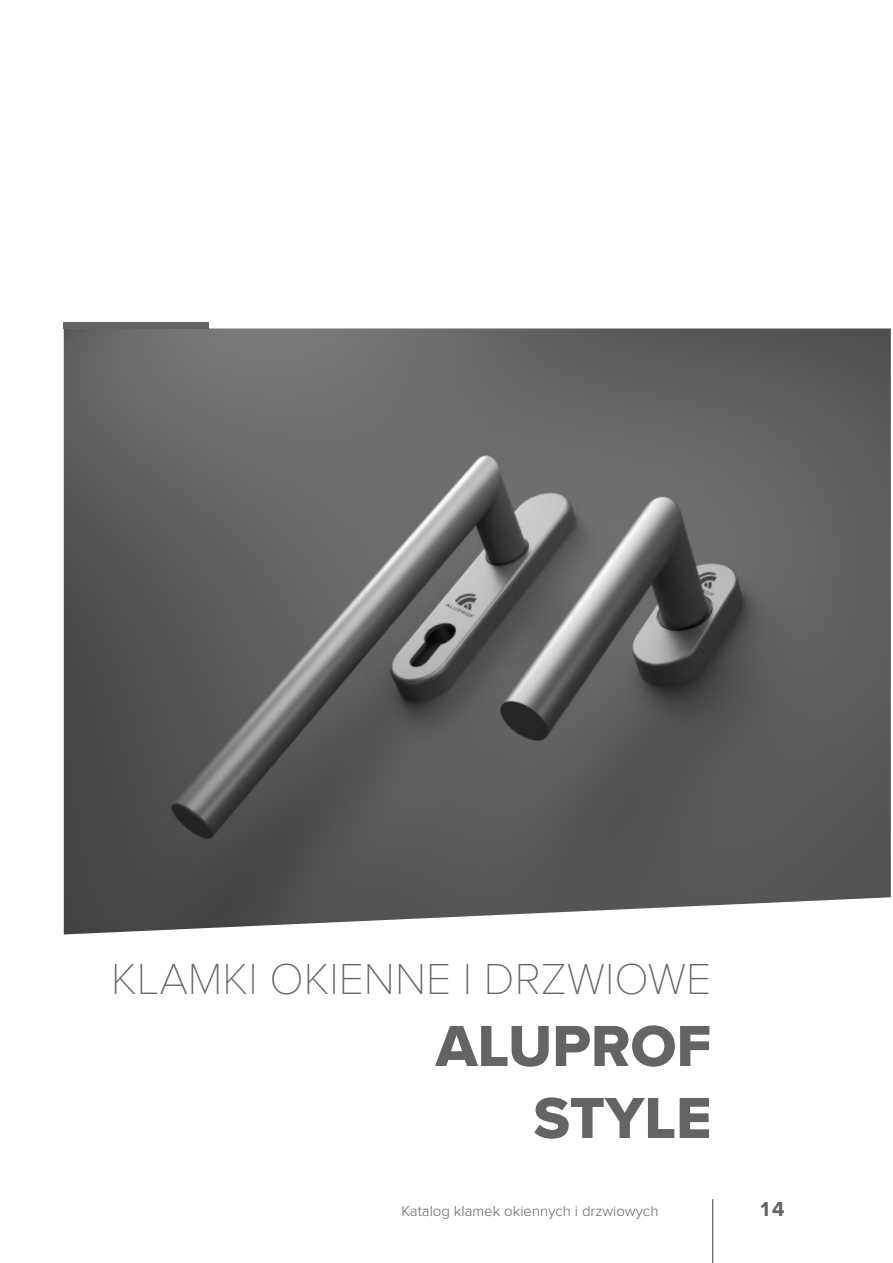
<style>
.page{position:relative;width:893px;height:1263px;background:#fff}
.page>*{position:absolute;margin:0;border:0;box-sizing:border-box;transform-origin:0 0}
.t1{font:60px/72px "Proxima Nova Extrabld";color:#656365;text-align:right}
.t2{font:100 45px "Proxima Nova T";color:#656365}
.t3{font:700 21px "Proxima Nova";color:#656365}
.t4{font:300 15px "Proxima Nova";color:#656365}
</style>
<div class="page">
<hr style="left:712px;top:1199px;width:1px;height:64px;background:#4e4b4c">
<img style="left:64px;top:328px;width:827px;height:606px">
<div style="left:64px;top:322px;width:145px;height:6px;background:#656365"></div>
<h2 class="t2" style="left:111px;top:945px;width:602px">KLAMKI OKIENNE I DRZWIOWE</h2>
<h1 class="t1" style="left:436px;top:1009px;width:277px">ALUPROF<br>STYLE</h1>
<p class="t4" style="left:401px;top:1199px;width:259px">Katalog klamek okiennych i drzwiowych</p>
<h3 class="t3" style="left:759px;top:1193px;width:28px">14</h3>
</div>
